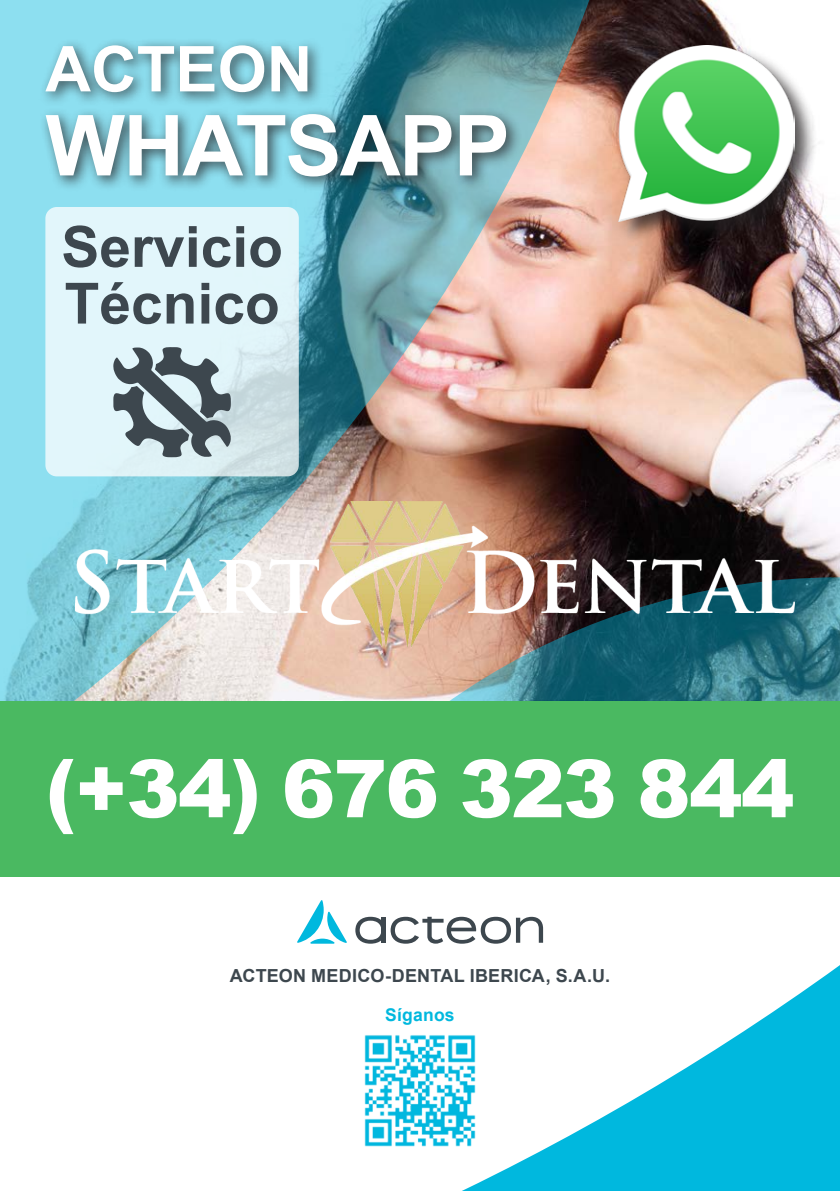
<style>
.page{position:relative;width:840px;height:1191px;background:#fff}
.page>*{position:absolute;margin:0;border:0;box-sizing:border-box;transform-origin:0 0}
.t1{font:700 84.2px "Arial";letter-spacing:-.02em;color:#fff}
.t2{font:900 80px "Arial";letter-spacing:-.02em;color:#fff}
.t3{font:700 63.2px "Arial";color:#fff}
.t4{font:700 56.8px/56.6px "Arial";color:#3d474e}
.t5{font:700 18px "Arial";letter-spacing:.015em;color:#3d474e}
.t6{font:700 17.6px "Arial";letter-spacing:.015em;color:#00b8de}
</style>
<div class="page">
<img style="left:604px;top:1px;width:235px;height:576px">
<div style="left:0;top:700px;width:839px;height:176px;background:#4ab961"></div>
<img style="left:604px;top:0;width:106px;height:1px">
<img style="left:364px;top:1035px;width:37px;height:112px">
<svg style="left:401px;top:966px;width:438px;height:225px"></svg>
<svg style="left:297px;top:900px;width:50px;height:43px"></svg>
<svg style="left:355px;top:916px;width:187px;height:27px"></svg>
<hr style="left:381px;top:917px;width:4px;height:25px;background:#3d474e">
<img style="left:0;top:0;width:604px;height:700px">
<div style="left:616px;top:43px;width:200px;height:200px;background:#231f20;opacity:.75"></div>
<img style="left:618px;top:45px;width:176px;height:176px">
<svg style="left:446px;top:577px;width:393px;height:123px;background:#3e7a85"></svg>
<svg style="left:45px;top:207px;width:253px;height:269px;background:#def2f7"></svg>
<svg style="left:113px;top:347px;width:118px;height:110px;background:#89989e"></svg>
<div style="left:38px;top:38px;width:484px;height:154px;background:#231f20;opacity:.75"></div>
<img style="left:76px;top:501px;width:717px;height:146px">
<h3 class="t3" style="left:45px;top:25px;width:268px">ACTEON</h3>
<h1 class="t1" style="left:45px;top:86px;width:466px">WHATSAPP</h1>
<h3 class="t4" style="left:61px;top:219px;width:223px">Servicio<br>Técnico</h3>
<h2 class="t2" style="left:45px;top:730px;width:750px">(+34) 676 323 844</h2>
<p class="t5" style="left:230px;top:963px;width:381px">ACTEON MEDICO-DENTAL IBERICA, S.A.U.</p>
<p class="t6" style="left:385px;top:1002px;width:71px">Síganos</p>
</div>
